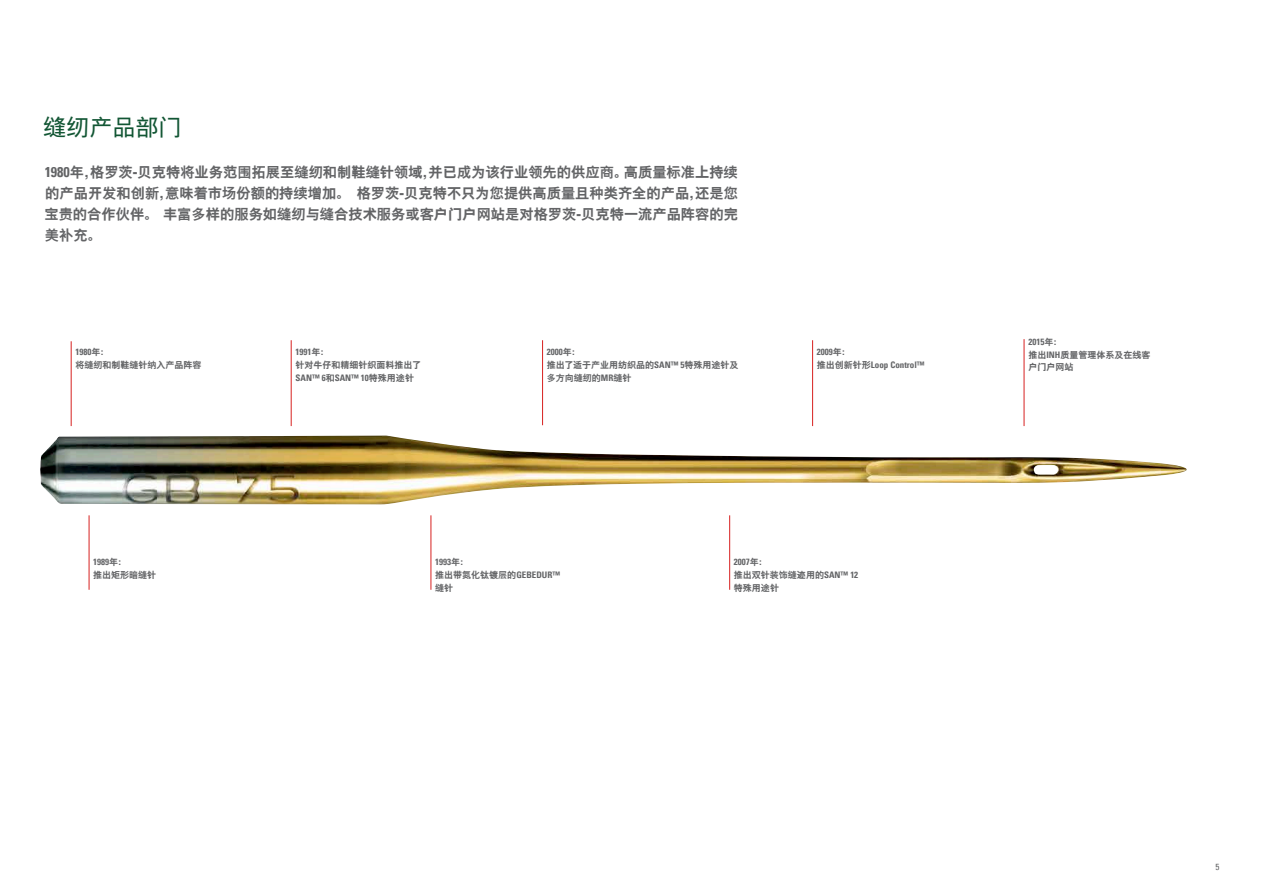
<style>
.page{position:relative;width:1263px;height:893px;background:#fff}
.page>*{position:absolute;margin:0;border:0;box-sizing:border-box;transform-origin:0 0}
.t1{font:22.5px "Nimbus Sans Global";letter-spacing:.025em;color:#125634}
.t2{font:700 14.25px/21px "Nimbus Sans Global";color:#636466;text-align:justify}
.t3{font:700 9px/12.8px "Nimbus Sans Global";color:#636466}
.t4{font:9px/12.8px "Univers Com 67 Bold Cond";color:#636466}
.t5{font:condensed 9px "Univers Com 57";color:#636466}
.s1{font-family:"Univers Com 67 Bold Cond";font-weight:400}
.s2{font-family:"Nimbus Sans Global";font-weight:700}
</style>
<div class="page">
<img style="left:40px;top:436px;width:1146px;height:68px">
<hr style="left:71px;top:341px;width:1px;height:85px;background:#d72120">
<hr style="left:291px;top:340px;width:1px;height:86px;background:#d72120">
<hr style="left:89px;top:515px;width:1px;height:75px;background:#d72120">
<hr style="left:542px;top:340px;width:1px;height:85px;background:#d72120">
<hr style="left:812px;top:340px;width:1px;height:86px;background:#d72120">
<hr style="left:431px;top:515px;width:1px;height:75px;background:#d72120">
<hr style="left:729px;top:515px;width:1px;height:75px;background:#d72120">
<hr style="left:1024px;top:339px;width:1px;height:87px;background:#d72120">
<h1 class="t1" style="left:44px;top:114px;width:139px">缝纫产品部门</h1>
<p class="t2" style="left:44px;top:161px;width:695px"><span class="s1">1980</span>年，格罗茨-贝克特将业务范围拓展至缝纫和制鞋缝针领域，并已成为该行业领先的供应商。高质量标准上持续的产品开发和创新，意味着市场份额的持续增加。 格罗茨-贝克特不只为您提供高质量且种类齐全的产品，还是您宝贵的合作伙伴。 丰富多样的服务如缝纫与缝合技术服务或客户门户网站是对格罗茨-贝克特一流产品阵容的完美补充。</p>
<p class="t4" style="left:76px;top:346px;width:29px">1980<span class="s2">年:</span></p>
<p class="t3" style="left:76px;top:359px;width:128px">将缝纫和制鞋缝针纳入产品阵容</p>
<p class="t4" style="left:295px;top:346px;width:29px">1991<span class="s2">年:</span></p>
<p class="t3" style="left:295px;top:359px;width:127px">针对牛仔和精细针织面料推出了</p>
<p class="t4" style="left:295px;top:371px;width:120px">SAN™ 6<span class="s2">和</span>SAN™ 10<span class="s2">特殊用途针</span></p>
<p class="t4" style="left:547px;top:346px;width:29px">2000<span class="s2">年:</span></p>
<p class="t3" style="left:547px;top:359px;width:193px">推出了适于产业用纺织品的<span class="s1">SAN™ 5</span>特殊用途针及多方向缝纫的<span class="s1">MR</span>缝针</p>
<p class="t4" style="left:817px;top:346px;width:109px">2009<span class="s2">年:<br>推出创新针形</span>Loop Control™</p>
<p class="t4" style="left:93px;top:556px;width:29px">1989<span class="s2">年:</span></p>
<p class="t3" style="left:93px;top:569px;width:64px">推出矩形暗缝针</p>
<p class="t4" style="left:435px;top:556px;width:29px">1993<span class="s2">年:</span></p>
<p class="t3" style="left:435px;top:569px;width:126px">推出带氮化钛镀层的<span class="s1">GEBEDUR™</span>缝针</p>
<p class="t4" style="left:734px;top:556px;width:29px">2007<span class="s2">年:</span></p>
<p class="t3" style="left:734px;top:569px;width:126px">推出双针装饰缝迹用的<span class="s1">SAN™ 12</span>特殊用途针</p>
<p class="t4" style="left:1028px;top:335px;width:29px">2015<span class="s2">年:</span></p>
<p class="t3" style="left:1028px;top:348px;width:124px">推出<span class="s1">INH</span>质量管理体系及在线客户门户网站</p>
<p class="t5" style="left:1215px;top:861px;width:5px">5</p>
</div>
